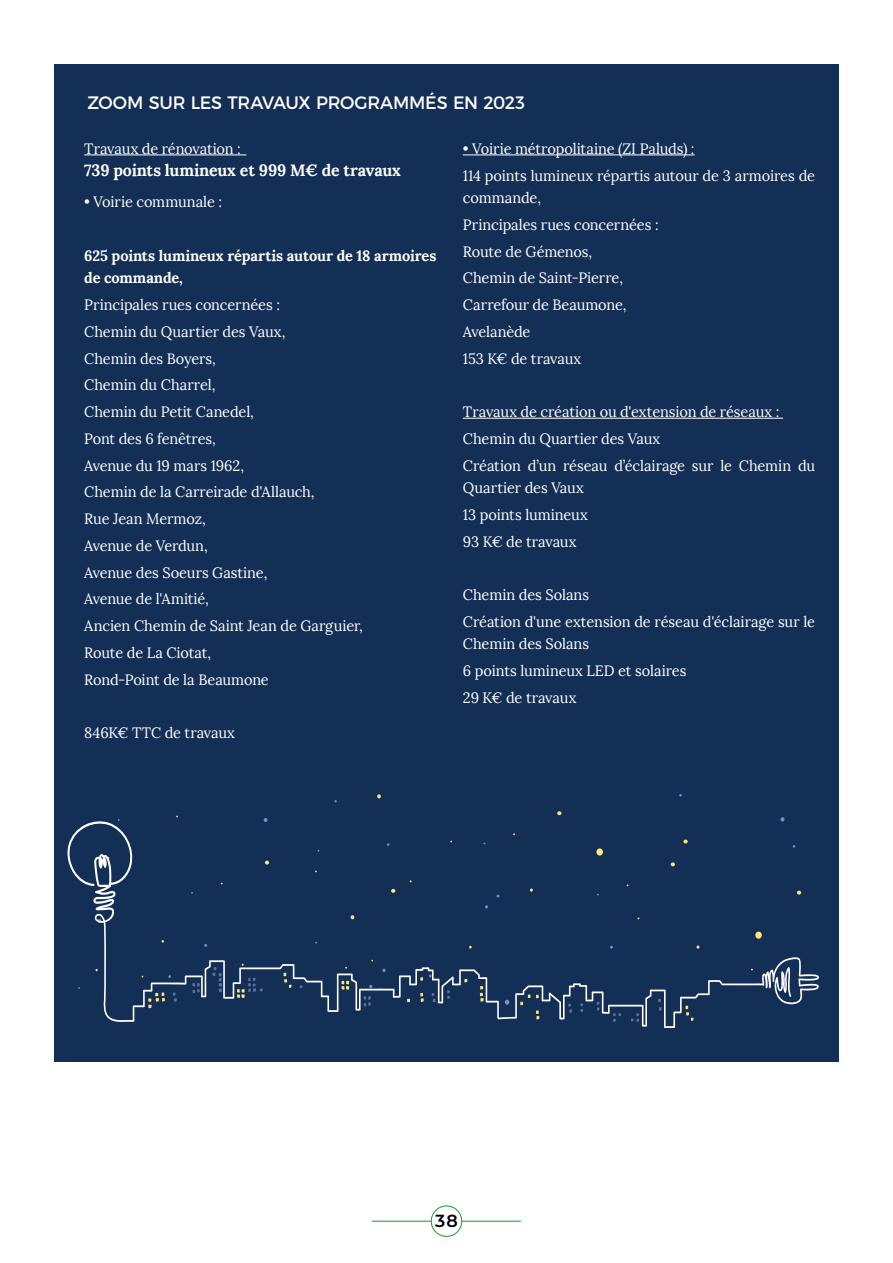
<style>
.page{position:relative;width:893px;height:1263px;background:#fff}
.page>*{position:absolute;margin:0;border:0;box-sizing:border-box;transform-origin:0 0}
.t1{font:18px "Montserrat";letter-spacing:-.015em;color:#fff}
.t2{font:600 17.4px "Montserrat";color:#000}
.t3{font:700 16.5px "Lora";letter-spacing:-.01em;color:#fff}
.t4{font:15px/26.7px "Lora";letter-spacing:-.01em;color:#fff}
.t5{font:700 15px/22.5px "Lora";letter-spacing:-.005em;color:#fff}
</style>
<div class="page">
<div style="left:54px;top:64px;width:785px;height:731px;background:#132f55"></div>
<hr style="left:372px;top:1221px;width:149px;height:1px;background:#209a38">
<div style="left:431px;top:1206px;width:31px;height:30px;background:#fff;border-radius:50%"></div>
<div style="left:431px;top:1205px;width:31px;height:32px;border:1px solid #209a38;border-radius:50%"></div>
<hr style="left:84px;top:155px;width:162px;height:1px;background:#fff">
<hr style="left:463px;top:155px;width:232px;height:1px;background:#fff">
<hr style="left:463px;top:418px;width:320px;height:1px;background:#fff">
<div style="left:54px;top:786px;width:785px;height:275px;background:#132f55"></div>
<svg style="left:377px;top:794px;width:4px;height:4px"></svg>
<svg style="left:67px;top:820px;width:752px;height:208px"></svg>
<svg style="left:797px;top:891px;width:4px;height:3px"></svg>
<svg style="left:671px;top:862px;width:4px;height:4px"></svg>
<svg style="left:391px;top:889px;width:4px;height:4px"></svg>
<svg style="left:265px;top:861px;width:4px;height:3px"></svg>
<svg style="left:683px;top:839px;width:5px;height:4px"></svg>
<svg style="left:557px;top:811px;width:4px;height:4px"></svg>
<svg style="left:505px;top:1000px;width:4px;height:5px"></svg>
<svg style="left:780px;top:817px;width:4px;height:4px"></svg>
<svg style="left:696px;top:945px;width:3px;height:4px"></svg>
<svg style="left:530px;top:888px;width:3px;height:4px"></svg>
<div style="left:755px;top:931px;width:7px;height:8px;background:#ffe37e;border-radius:50%"></div>
<div style="left:596px;top:848px;width:7px;height:7px;background:#ffe37e;border-radius:50%"></div>
<svg style="left:173px;top:992px;width:4px;height:10px"></svg>
<svg style="left:148px;top:992px;width:17px;height:16px"></svg>
<p class="t1" style="left:87px;top:88px;width:439px">ZOOM SUR LES TRAVAUX PROGRAMMÉS EN 2023</p>
<p class="t4" style="left:84px;top:135px;width:158px">Travaux de rénovation :</p>
<p class="t3" style="left:84px;top:156px;width:318px">739 points lumineux et 999 M€ de travaux</p>
<p class="t4" style="left:84px;top:189px;width:139px">• Voirie communale :</p>
<p class="t5" style="left:84px;top:243px;width:354px">625 points lumineux répartis autour de 18 armoires de commande,</p>
<p class="t4" style="left:84px;top:292px;width:280px">Principales rues concernées :<br>Chemin du Quartier des Vaux,<br>Chemin des Boyers,<br>Chemin du Charrel,<br>Chemin du Petit Canedel,<br>Pont des 6 fenêtres,<br>Avenue du 19 mars 1962,<br>Chemin de la Carreirade d'Allauch,<br>Rue Jean Mermoz,<br>Avenue de Verdun,<br>Avenue des Soeurs Gastine,<br>Avenue de l'Amitié,<br>Ancien Chemin de Saint Jean de Garguier,<br>Route de La Ciotat,<br>Rond-Point de la Beaumone</p>
<p class="t4" style="left:84px;top:720px;width:152px">846K€ TTC de travaux</p>
<p class="t4" style="left:463px;top:135px;width:354px">• Voirie métropolitaine (ZI Paluds) :<br>114 points lumineux répartis autour de 3 armoires de</p>
<p class="t4" style="left:463px;top:185px;width:197px">commande,<br>Principales rues concernées :<br>Route de Gémenos,<br>Chemin de Saint-Pierre,<br>Carrefour de Beaumone,<br>Avelanède<br>153 K€ de travaux</p>
<p class="t4" style="left:463px;top:399px;width:354px">Travaux de création ou d'extension de réseaux :<br>Chemin du Quartier des Vaux<br>Création d’un réseau d’éclairage sur le Chemin du</p>
<p class="t4" style="left:463px;top:475px;width:126px">Quartier des Vaux<br>13 points lumineux<br>93 K€ de travaux</p>
<p class="t4" style="left:463px;top:582px;width:354px">Chemin des Solans<br>Création d'une extension de réseau d'éclairage sur le</p>
<p class="t4" style="left:463px;top:631px;width:225px">Chemin des Solans<br>6 points lumineux LED et solaires<br>29 K€ de travaux</p>
<p class="t2" style="left:435px;top:1208px;width:24px">38</p>
</div>
